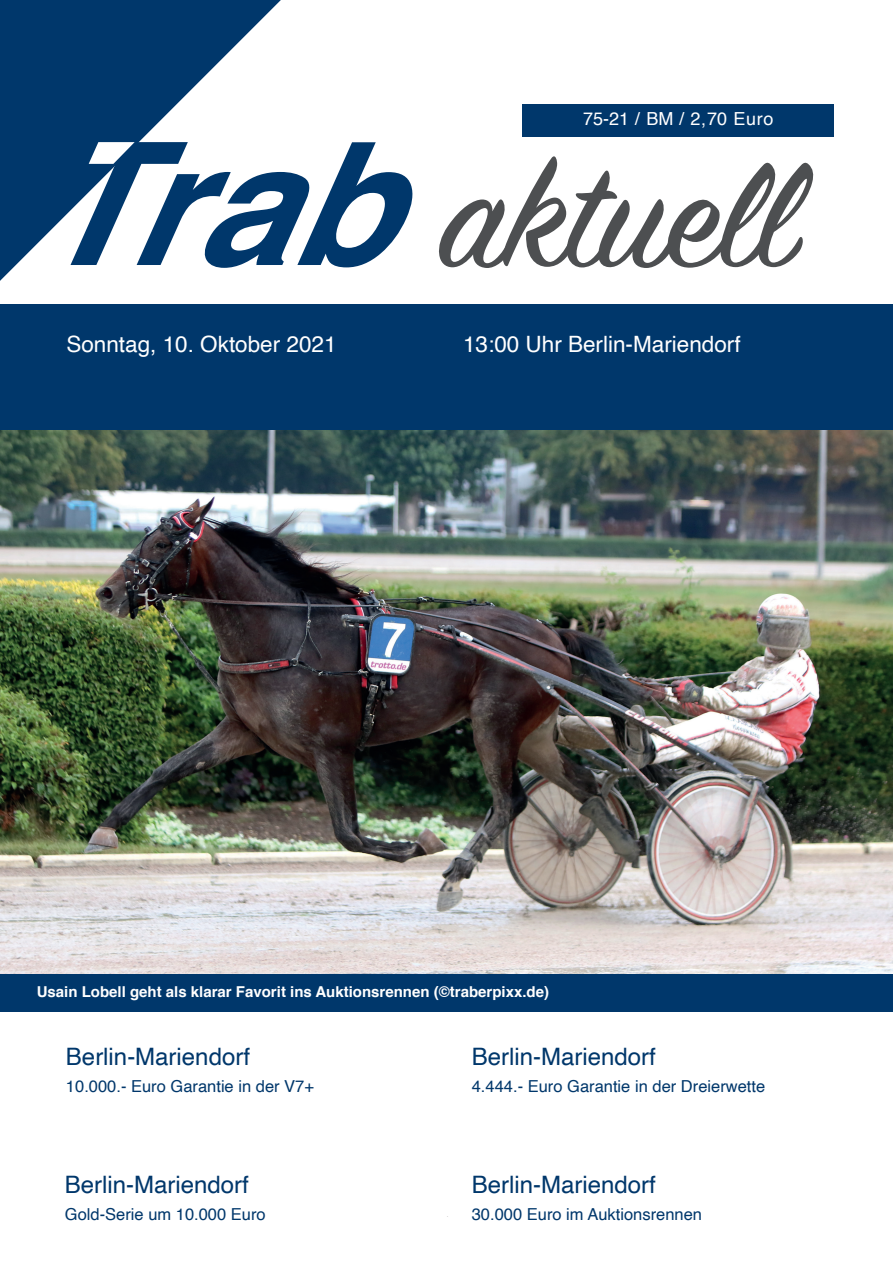
<style>
.page{position:relative;width:893px;height:1263px;background:#fff}
.page>*{position:absolute;margin:0;border:0;box-sizing:border-box;transform-origin:0 0}
.t1{font:165px "Sign Painter House Script";color:#4d4f51}
.t2{font:24px "Helvetica";color:#00376b}
.t3{font:22.5px "Helvetica";color:#fff}
.t4{font:18px "Helvetica";color:#fff}
.t5{font:16.5px "Helvetica";color:#00376b}
.t6{font:700 15px "Helvetica";color:#fff}
.s1{font-family:"Helvetica";font-weight:700;font-style:italic;font-size:170.7px;color:#00376b}
</style>
<div class="page">
<svg style="left:0;top:0;width:281px;height:281px"></svg>
<div style="left:523px;top:105px;width:311px;height:32px;background:#00376b"></div>
<div style="left:0;top:973px;width:893px;height:38px;background:#00376b"></div>
<div style="left:0;top:305px;width:893px;height:131px;background:#00376b"></div>
<svg style="left:89px;top:142px;width:46px;height:22px"></svg>
<img style="left:0;top:430px;width:893px;height:543px">
<p class="t4" style="left:583px;top:105px;width:192px">75-21 / BM / 2,70 Euro</p>
<h1 class="t1" style="left:31px;top:115px;width:766px"><span class="s1">Trab</span>aktuell</h1>
<h3 class="t3" style="left:66px;top:326px;width:272px">Sonntag, 10. Oktober 2021</h3>
<h3 class="t3" style="left:463px;top:326px;width:279px">13:00 Uhr Berlin-Mariendorf</h3>
<p class="t6" style="left:37px;top:979px;width:514px">Usain Lobell geht als klarar Favorit ins Auktionsrennen (©traberpixx.de)</p>
<h2 class="t2" style="left:66px;top:1038px;width:186px">Berlin-Mariendorf</h2>
<p class="t5" style="left:66px;top:1073px;width:250px">10.000.- Euro Garantie in der V7+</p>
<h2 class="t2" style="left:65px;top:1166px;width:186px">Berlin-Mariendorf</h2>
<p class="t5" style="left:65px;top:1202px;width:202px">Gold-Serie um 10.000 Euro</p>
<h2 class="t2" style="left:472px;top:1038px;width:186px">Berlin-Mariendorf</h2>
<p class="t5" style="left:472px;top:1073px;width:295px">4.444.- Euro Garantie in der Dreierwette</p>
<h2 class="t2" style="left:472px;top:1166px;width:186px">Berlin-Mariendorf</h2>
<p class="t5" style="left:472px;top:1201px;width:232px">30.000 Euro im Auktionsrennen</p>
</div>
